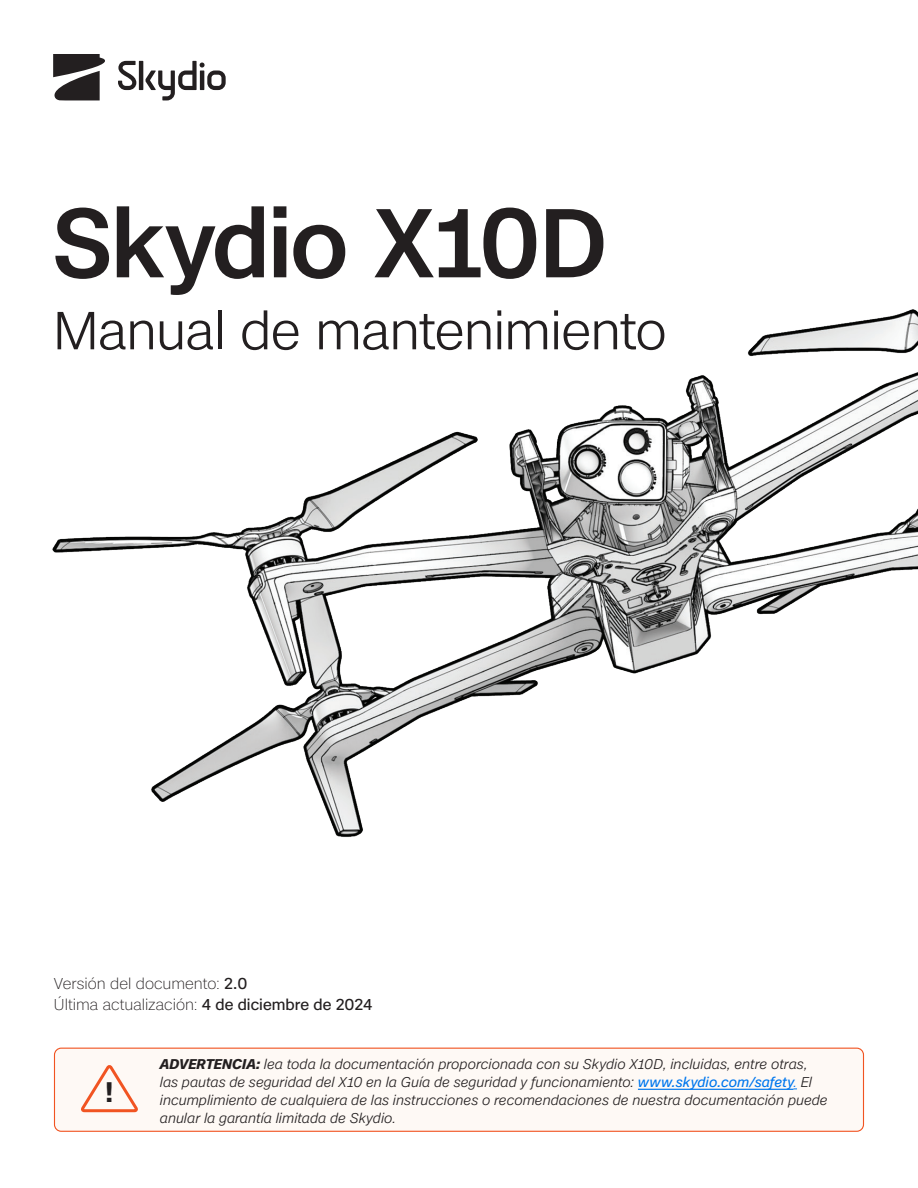
<style>
.page{position:relative;width:918px;height:1188px;background:#fff}
.page>*{position:absolute;margin:0;border:0;box-sizing:border-box;transform-origin:0 0}
.t1{font:500 93px "Case";letter-spacing:-.015em;color:#231f20}
.t2{font:300 51px "Case";letter-spacing:-.015em;color:#231f20}
.t3{font:600 27px "Case";color:#231f20}
.t4{font:300 15px "Case";color:#231f20}
.Body_copy{font:italic 300 13.5px/18px "Case";letter-spacing:.01em;color:#231f20}
.s1{font-weight:400}
.s2{font-weight:700}
.s3{font-weight:400;color:#07e}
.s4{color:#07e}
</style>
<div class="page">
<img style="left:52px;top:309px;width:866px;height:528px">
<svg style="left:118px;top:61px;width:18px;height:29px"></svg>
<hr style="left:139px;top:61px;width:4px;height:29px;background:#231f20">
<svg style="left:146px;top:61px;width:80px;height:39px"></svg>
<svg style="left:53px;top:54px;width:52px;height:46px"></svg>
<div style="left:54px;top:1048px;width:810px;height:83px;background:#fef9f5;border-radius:7px"></div>
<div style="left:54px;top:1048px;width:810px;height:84px;border:1px solid #f15422;border-radius:7px"></div>
<svg style="left:81px;top:1065px;width:56px;height:48px"></svg>
<hr style="left:638px;top:1089px;width:155px;height:1px;background:#07e">
<p class="t1" style="left:53px;top:173px;width:555px">Skydio X10D</p>
<p class="t2" style="left:53px;top:293px;width:615px">Manual de mantenimiento</p>
<p class="t4" style="left:54px;top:972px;width:195px">Versión del documento: <span class="s1">2.0</span></p>
<p class="t4" style="left:54px;top:993px;width:320px">Última actualización: <span class="s1">4 de diciembre de 2024</span></p>
<p class="t3" style="left:105px;top:1072px;width:10px">!</p>
<p class="Body_copy" style="left:160px;top:1055px;width:669px"><span class="s2">ADVERTENCIA:</span> lea toda la documentación proporcionada con su Skydio X10D, incluidas, entre otras, las pautas de seguridad del X10 en la Guía de seguridad y funcionamiento: <span class="s3">www.skydio.com/safety</span><span class="s4">.</span> El incumplimiento de cualquiera de las instrucciones o recomendaciones de nuestra documentación puede anular la garantía limitada de Skydio.</p>
</div>
